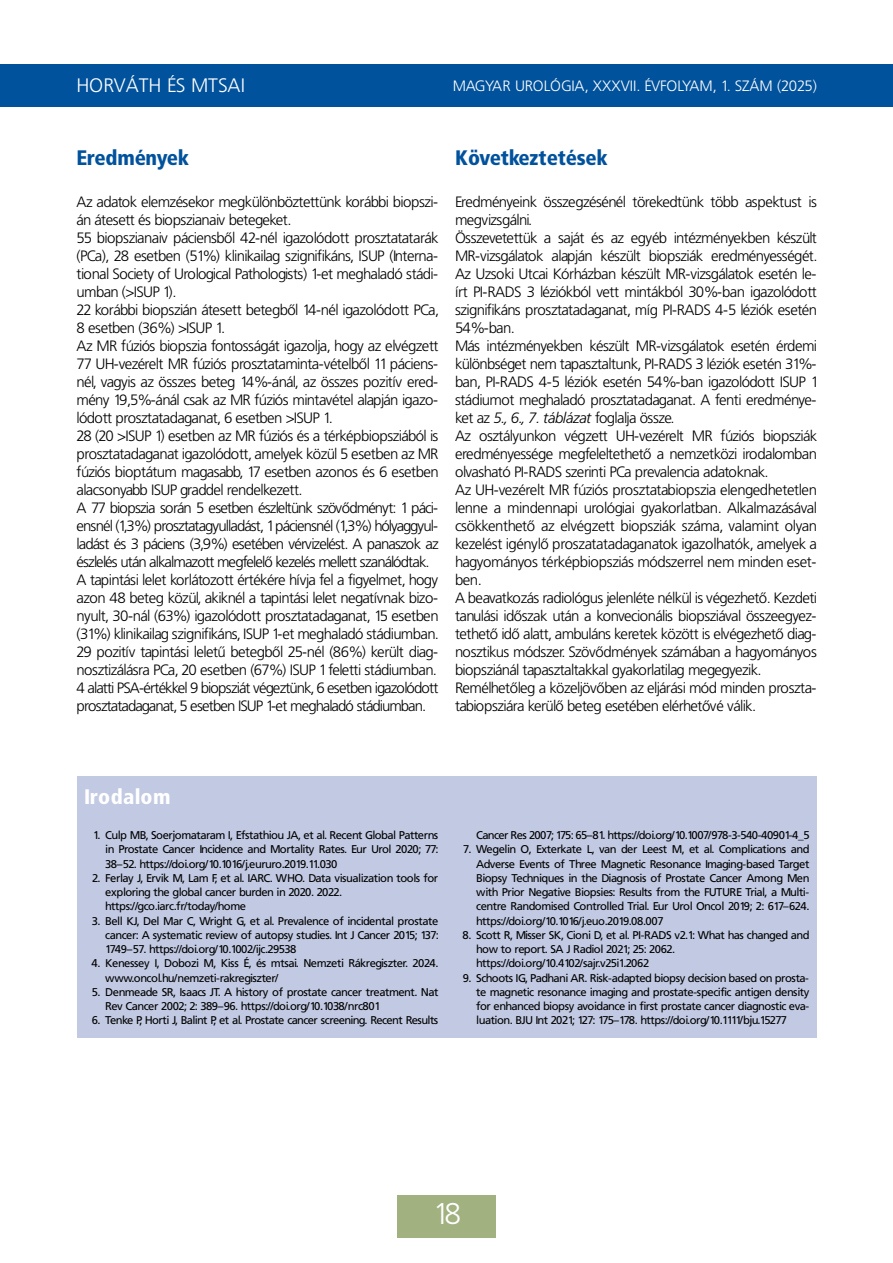
<style>
.page{position:relative;width:893px;height:1263px;background:#fff}
.page>*{position:absolute;margin:0;border:0;box-sizing:border-box;transform-origin:0 0}
.t1{font:30px "Frutiger Lt PFL";color:#fff}
.t2{font:21px "Frutiger Blk Cn PFL";color:#00529c}
.t3{font:21px "Frutiger Blk Cn PFL";letter-spacing:.03em;color:#fff}
.t4{font:19.5px "Frutiger Lt PFL";letter-spacing:.04em;color:#fff}
.t5{font:15px/18px "Frutiger Lt PFL";color:#000}
.t6{font:15px "Frutiger Lt PFL";letter-spacing:.04em;color:#fff}
.t7{font:11.25px/14.2px "Frutiger PFL";color:#000;text-align:justify}
.s1{font-style:italic}
</style>
<div class="page">
<div style="left:0;top:64px;width:893px;height:42px;background:#00529c"></div>
<div style="left:398px;top:1195px;width:98px;height:42px;background:#a2b180"></div>
<div style="left:77px;top:776px;width:739px;height:261px;background:#c2cae3"></div>
<h3 class="t4" style="left:77px;top:75px;width:169px">HORVÁTH ÉS MTSAI</h3>
<p class="t6" style="left:453px;top:77px;width:365px">MAGYAR UROLÓGIA, XXXVII. ÉVFOLYAM, 1. SZÁM (2025)</p>
<h2 class="t2" style="left:77px;top:145px;width:114px">Eredmények</h2>
<p class="t5" style="left:77px;top:193px;width:363px">Az adatok elemzésekor megkülönböztettünk korábbi biopszi&shy;án átesett és biopszianaiv betegeket.<br>55 biopszianaiv páciensből 42-nél igazolódott prosztatatarák (PCa), 28 esetben (51%) klinikailag szignifikáns, ISUP (Interna&shy;tional Society of Urological Pathologists) 1-et meghaladó stádi&shy;umban (&gt;ISUP 1).<br>22 korábbi biopszián átesett betegből 14-nél igazolódott PCa, 8 esetben (36%) &gt;ISUP 1.<br>Az MR fúziós biopszia fontosságát igazolja, hogy az elvégzett 77 UH-vezérelt MR fúziós prosztataminta-vételből 11 páciens&shy;nél, vagyis az összes beteg 14%-ánál, az összes pozitív ered&shy;mény 19,5%-ánál csak az MR fúziós mintavétel alapján igazo&shy;lódott prosztatadaganat, 6 esetben &gt;ISUP 1.<br>28 (20 &gt;ISUP 1) esetben az MR fúziós és a térképbiopsziából is prosztatadaganat igazolódott, amelyek közül 5 esetben az MR fúziós bioptátum magasabb, 17 esetben azonos és 6 esetben alacsonyabb ISUP graddel rendelkezett.<br>A 77 biopszia során 5 esetben észleltünk szövődményt: 1 páci&shy;ensnél (1,3%) prosztatagyulladást, 1 páciensnél (1,3%) hólyaggyul&shy;ladást és 3 páciens (3,9%) esetében vérvizelést. A panaszok az észlelés után alkalmazott megfelelő kezelés mellett szanálódtak.<br>A tapintási lelet korlátozott értékére hívja fel a figyelmet, hogy azon 48 beteg közül, akiknél a tapintási lelet negatívnak bizo&shy;nyult, 30-nál (63%) igazolódott prosztatadaganat, 15 esetben (31%) klinikailag szignifikáns, ISUP 1-et meghaladó stádiumban.<br>29 pozitív tapintási leletű betegből 25-nél (86%) került diag&shy;nosztizálásra PCa, 20 esetben (67%) ISUP 1 feletti stádiumban.<br>4 alatti PSA-értékkel 9 biopsziát végeztünk, 6 esetben igazolódott prosztatadaganat, 5 esetben ISUP 1-et meghaladó stádiumban.</p>
<h2 class="t2" style="left:455px;top:145px;width:154px">Következtetések</h2>
<p class="t5" style="left:455px;top:193px;width:363px">Eredményeink összegzésénél törekedtünk több aspektust is megvizsgálni.<br>Összevetettük a saját és az egyéb intézményekben készült MR-vizsgálatok alapján készült biopsziák eredményességét.<br>Az Uzsoki Utcai Kórházban készült MR-vizsgálatok esetén le&shy;írt PI-RADS 3 léziókból vett mintákból 30%-ban igazolódott szignifikáns prosztatadaganat, míg PI-RADS 4-5 léziók esetén 54%-ban.<br>Más intézményekben készült MR-vizsgálatok esetén érdemi különbséget nem tapasztaltunk, PI-RADS 3 léziók esetén 31%- ban, PI-RADS 4-5 léziók esetén 54%-ban igazolódott ISUP 1 stádiumot meghaladó prosztatadaganat. A fenti eredménye&shy;ket az <span class="s1">5., 6., 7. táblázat</span> foglalja össze.<br>Az osztályunkon végzett UH-vezérelt MR fúziós biopsziák eredményessége megfeleltethető a nemzetközi irodalomban olvasható PI-RADS szerinti PCa prevalencia adatoknak.<br>Az UH-vezérelt MR fúziós prosztatabiopszia elengedhetetlen lenne a mindennapi urológiai gyakorlatban. Alkalmazásával csökkenthető az elvégzett biopsziák száma, valamint olyan kezelést igénylő proszatatadaganatok igazolhatók, amelyek a hagyományos térképbiopsziás módszerrel nem minden eset&shy;ben.<br>A beavatkozás radiológus jelenléte nélkül is végezhető. Kezdeti tanulási időszak után a konvecionális biopsziával összeegyez&shy;tethető idő alatt, ambuláns keretek között is elvégezhető diag&shy;nosztikus módszer. Szövődmények számában a hagyományos biopsziánál tapasztaltakkal gyakorlatilag megegyezik.<br>Remélhetőleg a közeljövőben az eljárási mód minden proszta&shy;tabiopsziára kerülő beteg esetében elérhetővé válik.</p>
<h2 class="t3" style="left:84px;top:784px;width:88px">Irodalom</h2>
<p class="t7" style="left:105px;top:828px;width:334px;text-indent:-12px">1. Culp MB, Soerjomataram I, Efstathiou JA, et al. Recent Global Patterns in Prostate Cancer Incidence and Mortality Rates. Eur Urol 2020; 77:<br>38–52. https://doi.org/10.1016/j.eururo.2019.11.030</p>
<p class="t7" style="left:105px;top:871px;width:334px;text-align:left;text-indent:-13px">2. Ferlay J, Ervik M, Lam F, et al. IARC. WHO. Data visualization tools for exploring the global cancer burden in 2020. 2022. https://gco.iarc.fr/today/home</p>
<p class="t7" style="left:105px;top:913px;width:334px;text-indent:-13px">3. Bell KJ, Del Mar C, Wright G, et al. Prevalence of incidental prostate cancer: A systematic review of autopsy studies. Int J Cancer 2015; 137:<br>1749–57. https://doi.org/10.1002/ijc.29538</p>
<p class="t7" style="left:105px;top:956px;width:334px;text-indent:-14px">4. Kenessey I, Dobozi M, Kiss É, és mtsai. Nemzeti Rákregiszter. 2024. www.oncol.hu/nemzeti-rakregiszter/</p>
<p class="t7" style="left:105px;top:985px;width:334px;text-indent:-13px">5. Denmeade SR, Isaacs JT. A history of prostate cancer treatment. Nat<br>Rev Cancer 2002; 2: 389–96. https://doi.org/10.1038/nrc801</p>
<p class="t7" style="left:92px;top:1013px;width:348px">6. Tenke P, Horti J, Balint P, et al. Prostate cancer screening. Recent Results</p>
<p class="t7" style="left:476px;top:828px;width:334px">Cancer Res 2007; 175: 65–81. https://doi.org/10.1007/978-3-540-40901-4_5</p>
<p class="t7" style="left:476px;top:842px;width:334px;text-indent:-13px">7. Wegelin O, Exterkate L, van der Leest M, et al. Complications and Adverse Events of Three Magnetic Resonance Imaging-based Target Biopsy Techniques in the Diagnosis of Prostate Cancer Among Men with Prior Negative Biopsies: Results from the FUTURE Trial, a Multi&shy;centre Randomised Controlled Trial. Eur Urol Oncol 2019; 2: 617–624. https://doi.org/10.1016/j.euo.2019.08.007</p>
<p class="t7" style="left:476px;top:928px;width:334px;text-align:left;text-indent:-14px">8. Scott R, Misser SK, Cioni D, et al. PI-RADS v2.1: What has changed and how to report. SA J Radiol 2021; 25: 2062. https://doi.org/10.4102/sajr.v25i1.2062</p>
<p class="t7" style="left:476px;top:971px;width:334px;text-indent:-14px">9. Schoots IG, Padhani AR. Risk-adapted biopsy decision based on prosta&shy;te magnetic resonance imaging and prostate-specific antigen density for enhanced biopsy avoidance in first prostate cancer diagnostic eva&shy;luation. BJU Int 2021; 127: 175–178. https://doi.org/10.1111/bju.15277</p>
<h1 class="t1" style="left:433px;top:1197px;width:28px">18</h1>
</div>
